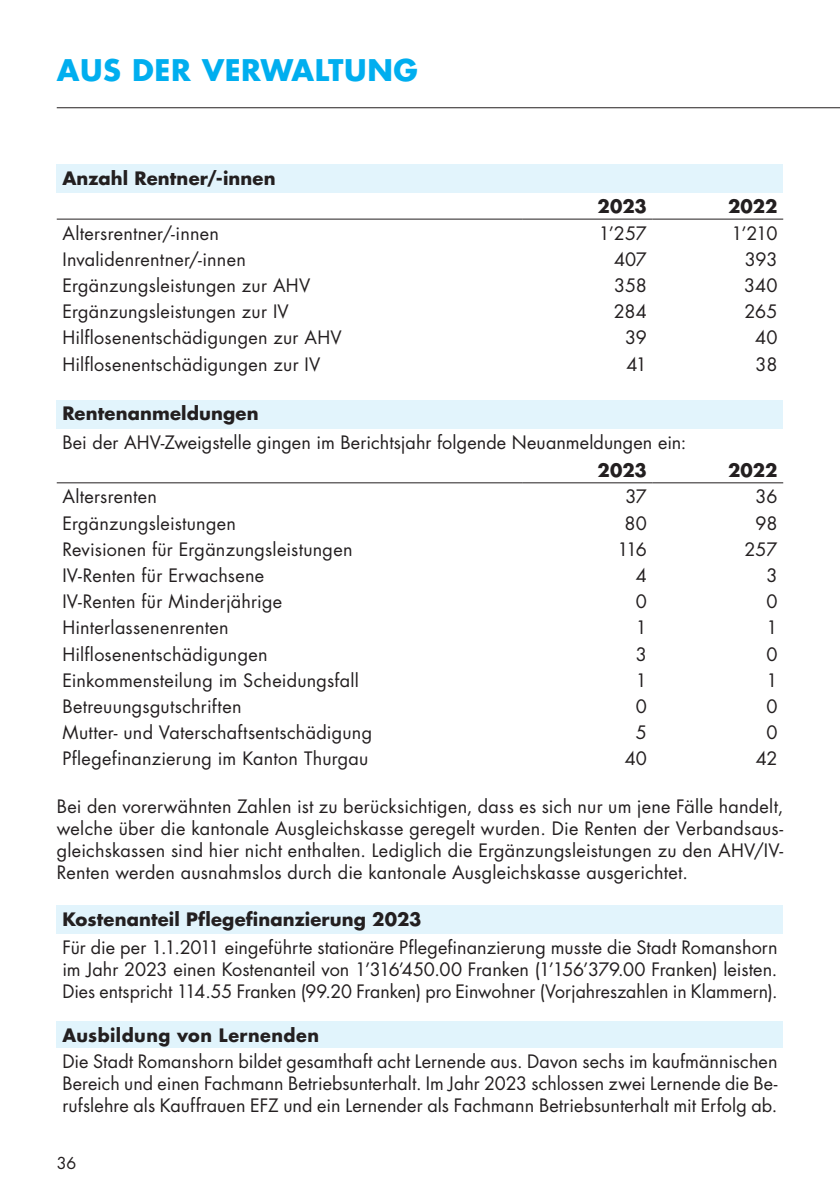
<style>
.page{position:relative;width:840px;height:1191px;background:#fff}
.page>*{position:absolute;margin:0;border:0;box-sizing:border-box;transform-origin:0 0}
.t1{font:700 29px "Futura LT";letter-spacing:.02em;color:#00aeef}
.t2{font:18px/22px "Futura LT";letter-spacing:.01em;color:#231f20;text-align:justify}
.t3{font:700 18px "Futura LT";letter-spacing:.005em;color:#231f20}
.t4{font:700 18px "Futura LT";letter-spacing:.025em;color:#231f20}
.t5{font:16px "Futura LT";color:#231f20}
</style>
<div class="page">
<hr style="left:57px;top:107px;width:782px;height:1px;background:#231f20">
<div style="left:57px;top:164px;width:725px;height:29px;background:#e2f4fc"></div>
<hr style="left:57px;top:219px;width:465px;height:1px;background:#231f20">
<hr style="left:522px;top:219px;width:130px;height:1px;background:#231f20">
<hr style="left:652px;top:219px;width:130px;height:1px;background:#231f20">
<div style="left:57px;top:905px;width:725px;height:29px;background:#e2f4fc"></div>
<div style="left:57px;top:400px;width:725px;height:28px;background:#e2f4fc"></div>
<hr style="left:57px;top:482px;width:465px;height:1px;background:#231f20">
<hr style="left:522px;top:482px;width:130px;height:1px;background:#231f20">
<hr style="left:652px;top:482px;width:130px;height:1px;background:#231f20">
<div style="left:57px;top:1021px;width:725px;height:26px;background:#e1f4fc"></div>
<h1 class="t1" style="left:57px;top:51px;width:362px">AUS DER VERWALTUNG</h1>
<p class="t3" style="left:62px;top:166px;width:215px">Anzahl Rentner/-innen</p>
<p class="t3" style="left:597px;top:195px;width:51px">2023</p>
<p class="t3" style="left:727px;top:195px;width:51px">2022</p>
<p class="t2" style="left:62px;top:222px;width:158px">Altersrentner/-innen</p>
<p class="t2" style="left:598px;top:222px;width:50px">1’257</p>
<p class="t2" style="left:731px;top:222px;width:48px">1’210</p>
<p class="t2" style="left:62px;top:248px;width:185px">Invalidenrentner/-innen</p>
<p class="t2" style="left:613px;top:248px;width:34px">407</p>
<p class="t2" style="left:744px;top:248px;width:34px">393</p>
<p class="t2" style="left:62px;top:275px;width:249px">Ergänzungsleistungen zur AHV</p>
<p class="t2" style="left:614px;top:275px;width:34px">358</p>
<p class="t2" style="left:743px;top:275px;width:35px">340</p>
<p class="t2" style="left:62px;top:301px;width:228px">Ergänzungsleistungen zur IV</p>
<p class="t2" style="left:613px;top:301px;width:34px">284</p>
<p class="t2" style="left:744px;top:301px;width:34px">265</p>
<p class="t2" style="left:62px;top:327px;width:281px">Hilflosenentschädigungen zur AHV</p>
<p class="t2" style="left:624px;top:327px;width:23px">39</p>
<p class="t2" style="left:754px;top:327px;width:24px">40</p>
<p class="t2" style="left:62px;top:353px;width:259px">Hilflosenentschädigungen zur IV</p>
<p class="t2" style="left:626px;top:353px;width:22px">41</p>
<p class="t2" style="left:755px;top:353px;width:23px">38</p>
<p class="t3" style="left:62px;top:402px;width:197px">Rentenanmeldungen</p>
<p class="t2" style="left:62px;top:431px;width:625px">Bei der AHV-Zweigstelle gingen im Berichtsjahr folgende Neuanmeldungen ein:</p>
<p class="t3" style="left:597px;top:458px;width:51px">2023</p>
<p class="t3" style="left:727px;top:458px;width:51px">2022</p>
<p class="t2" style="left:62px;top:486px;width:96px">Altersrenten</p>
<p class="t2" style="left:625px;top:486px;width:23px">37</p>
<p class="t2" style="left:755px;top:486px;width:23px">36</p>
<p class="t2" style="left:62px;top:512px;width:175px">Ergänzungsleistungen</p>
<p class="t2" style="left:624px;top:512px;width:24px">80</p>
<p class="t2" style="left:755px;top:512px;width:23px">98</p>
<p class="t2" style="left:62px;top:538px;width:291px">Revisionen für Ergänzungsleistungen</p>
<p class="t2" style="left:617px;top:538px;width:31px">116</p>
<p class="t2" style="left:744px;top:538px;width:34px">257</p>
<p class="t2" style="left:62px;top:564px;width:203px">IV-Renten für Erwachsene</p>
<p class="t2" style="left:635px;top:564px;width:13px">4</p>
<p class="t2" style="left:766px;top:564px;width:13px">3</p>
<p class="t2" style="left:62px;top:591px;width:221px">IV-Renten für Minderjährige</p>
<p class="t2" style="left:635px;top:591px;width:13px">0</p>
<p class="t2" style="left:766px;top:591px;width:13px">0</p>
<p class="t2" style="left:62px;top:617px;width:168px">Hinterlassenenrenten</p>
<p class="t2" style="left:635px;top:617px;width:13px">1</p>
<p class="t2" style="left:766px;top:617px;width:13px">1</p>
<p class="t2" style="left:62px;top:643px;width:206px">Hilflosenentschädigungen</p>
<p class="t2" style="left:635px;top:643px;width:13px">3</p>
<p class="t2" style="left:766px;top:643px;width:13px">0</p>
<p class="t2" style="left:62px;top:669px;width:298px">Einkommensteilung im Scheidungsfall</p>
<p class="t2" style="left:635px;top:669px;width:13px">1</p>
<p class="t2" style="left:766px;top:669px;width:13px">1</p>
<p class="t2" style="left:62px;top:695px;width:180px">Betreuungsgutschriften</p>
<p class="t2" style="left:635px;top:695px;width:13px">0</p>
<p class="t2" style="left:766px;top:695px;width:13px">0</p>
<p class="t2" style="left:62px;top:721px;width:311px">Mutter- und Vaterschaftsentschädigung</p>
<p class="t2" style="left:635px;top:721px;width:13px">5</p>
<p class="t2" style="left:766px;top:721px;width:13px">0</p>
<p class="t2" style="left:62px;top:748px;width:307px">Pflegefinanzierung im Kanton Thurgau</p>
<p class="t2" style="left:624px;top:748px;width:24px">40</p>
<p class="t2" style="left:755px;top:748px;width:23px">42</p>
<p class="t2" style="left:57px;top:796px;width:727px">Bei den vorerwähnten Zahlen ist zu berücksichtigen, dass es sich nur um jene Fälle handelt, welche über die kantonale Ausgleichskasse geregelt wurden. Die Renten der Verbandsaus&shy;gleichskassen sind hier nicht enthalten. Lediglich die Ergänzungsleistungen zu den AHV/IV-Renten werden ausnahmslos durch die kantonale Ausgleichskasse ausgerichtet.</p>
<p class="t3" style="left:62px;top:907px;width:360px">Kostenanteil Pflegefinanzierung 2023</p>
<p class="t2" style="left:62px;top:937px;width:716px">Für die per 1.1.2011 eingeführte stationäre Pflegefinanzierung musste die Stadt Romanshorn im Jahr 2023 einen Kostenanteil von 1’316’450.00 Franken (1’156’379.00 Franken) leisten.<br>Dies entspricht 114.55 Franken (99.20 Franken) pro Einwohner (Vorjahreszahlen in Klammern).</p>
<p class="t4" style="left:62px;top:1023px;width:258px">Ausbildung von Lernenden</p>
<p class="t2" style="left:62px;top:1050px;width:716px">Die Stadt Romanshorn bildet gesamthaft acht Lernende aus. Davon sechs im kaufmännischen Bereich und einen Fachmann Betriebsunterhalt. Im Jahr 2023 schlossen zwei Lernende die Be&shy;rufslehre als Kauffrauen EFZ und ein Lernender als Fachmann Betriebsunterhalt mit Erfolg ab.</p>
<p class="t5" style="left:57px;top:1153px;width:21px">36</p>
</div>
